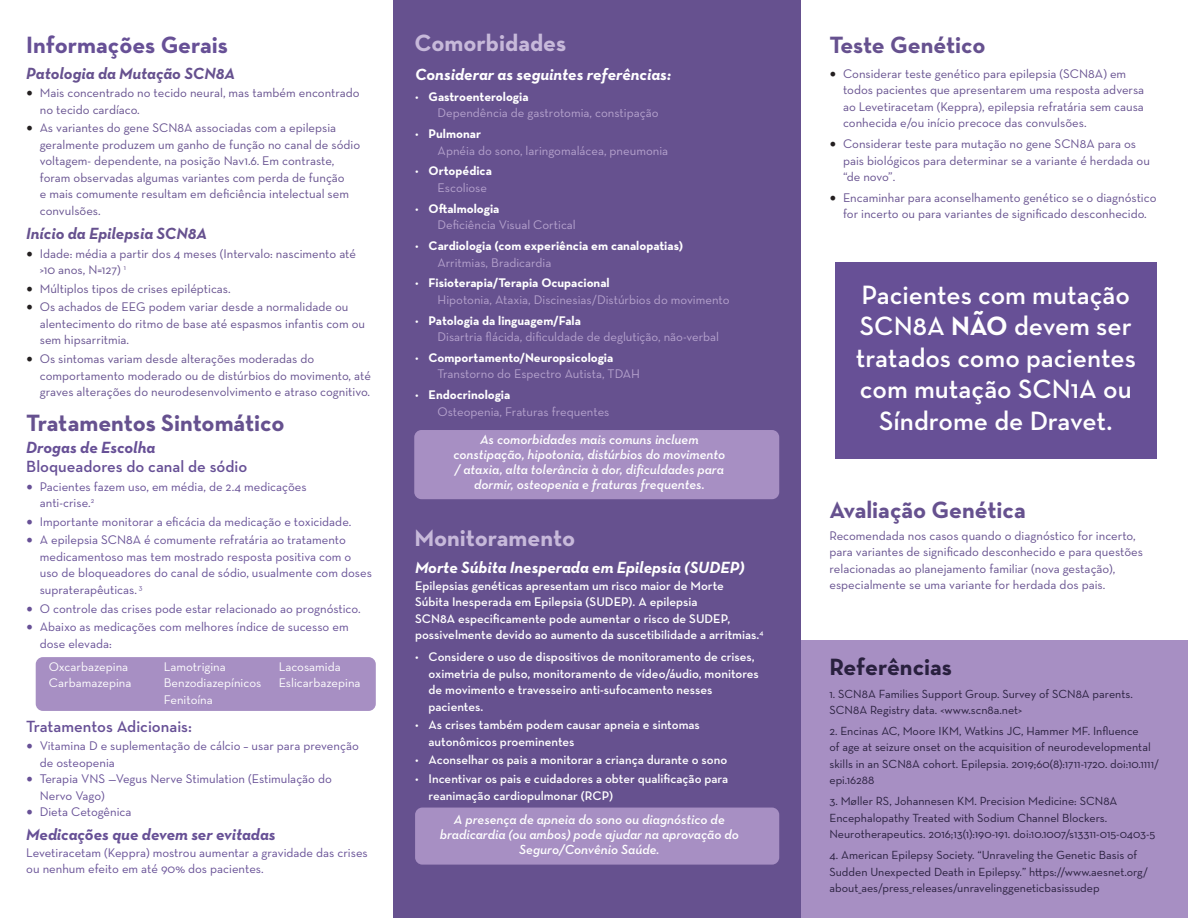
<style>
.page{position:relative;width:1188px;height:918px;background:#fff}
.page>*{position:absolute;margin:0;border:0;box-sizing:border-box;transform-origin:0 0}
.t1{font:600 27px/31.5px "Neutraface Text";color:#fff;text-align:center}
.t2{font:700 24px "Neutraface Text";letter-spacing:-.005em;color:#66518f}
.t3{font:700 24px "Neutraface Text";color:#c7b9da}
.t4{font:700 24px "Neutraface Text";color:#675096}
.t5{font:700 24px "Neutraface Text";color:#29203e}
.t6{font:italic 700 16.5px "Neutraface Text";color:#fff}
.t7{font:600 16.5px "Neutraface Text";color:#675096}
.t8{font:italic 700 16.5px "Neutraface Text";color:#66518f}
.t9{font:italic 700 16.5px "Neutraface Text";color:#675096}
.t10{font:italic 600 13.5px/15px "Neutraface Text";color:#fff;text-align:center}
.t11{font:12.75px/16.5px "Neutraface Text";color:#66518f}
.t12{font:12.75px/16.5px "Neutraface Text";color:#675096}
.t13{font:600 12.75px/16.5px "Neutraface Text";color:#fff}
.t14{font:12.75px/16.5px "Neutraface Text";color:#b5a2cd}
.t15{font:12.75px/16.5px "Neutraface Text";color:#fff}
.t16{font:700 12.75px/16.5px "Neutraface Text";color:#fff}
.t17{font:12px/16.5px "Neutraface Text";color:#29203e}
.s1{font-family:"Minion Pro";font-size:18px;color:#231f20}
.s2{font-family:"Minion Pro";font-size:18px}
.s3{color:#fff}
.s4{font-weight:700;color:#fff}
.s5{font-weight:400}
.s6{font-weight:400;color:#b5a2cd}
.s7{font-weight:700}
</style>
<div class="page">
<div style="left:788px;top:640px;width:400px;height:278px;background:#a78fc3"></div>
<div style="left:393px;top:0;width:408px;height:918px;background:#66518f"></div>
<div style="left:414px;top:430px;width:365px;height:69px;background:#a78fc3;border-radius:7px"></div>
<div style="left:36px;top:657px;width:340px;height:54px;background:#a78fc3;border-radius:7px"></div>
<div style="left:415px;top:808px;width:364px;height:57px;background:#a78fc3;border-radius:7px"></div>
<div style="left:835px;top:263px;width:322px;height:196px;background:#675096"></div>
<h2 class="t4" style="left:26px;top:29px;width:203px">Informações Gerais</h2>
<p class="t8" style="left:26px;top:62px;width:210px">Patologia da Mutação SCN8A</p>
<p class="t11" style="left:40px;top:85px;width:321px;text-indent:-14px"><span class="s1">•</span> Mais concentrado no tecido neural, mas também encontrado no tecido cardíaco.</p>
<p class="t11" style="left:40px;top:120px;width:322px;text-indent:-14px"><span class="s1">•</span> As variantes do gene SCN8A associadas com a epilepsia geralmente produzem um ganho de função no canal de sódio voltagem- dependente, na posição Nav1.6. Em contraste, foram observadas algumas variantes com perda de função<br>e mais comumente resultam em deficiência intelectual sem convulsões.</p>
<p class="t8" style="left:26px;top:223px;width:183px">Início da Epilepsia SCN8A</p>
<p class="t11" style="left:40px;top:245px;width:318px;text-indent:-14px"><span class="s1">•</span> Idade: média a partir dos 4 meses (Intervalo: nascimento até &gt;10 anos, N=127) <sup>1</sup></p>
<p class="t11" style="left:26px;top:280px;width:206px"><span class="s1">•</span> Múltiplos tipos de crises epilépticas.</p>
<p class="t11" style="left:40px;top:299px;width:327px;text-indent:-14px"><span class="s1">•</span> Os achados de EEG podem variar desde a normalidade ou alentecimento do ritmo de base até espasmos infantis com ou sem hipsarritmia.</p>
<p class="t11" style="left:40px;top:350px;width:333px;text-indent:-14px"><span class="s1">•</span> Os sintomas variam desde alterações moderadas do comportamento moderado ou de distúrbios do movimento, até graves alterações do neurodesenvolvimento e atraso cognitivo.</p>
<h2 class="t2" style="left:26px;top:407px;width:260px">Tratamentos Sintomático</h2>
<p class="t9" style="left:26px;top:437px;width:130px">Drogas de Escolha</p>
<p class="t7" style="left:26px;top:456px;width:222px">Bloqueadores do canal de sódio</p>
<p class="t12" style="left:40px;top:478px;width:268px;text-indent:-14px"><span class="s2">•</span> Pacientes fazem uso, em média, de 2.4 medicações anti-crise.<sup>2</sup></p>
<p class="t12" style="left:26px;top:513px;width:327px"><span class="s2">•</span> Importante monitorar a eficácia da medicação e toxicidade.</p>
<p class="t12" style="left:40px;top:532px;width:334px;text-indent:-14px"><span class="s2">•</span> A epilepsia SCN8A é comumente refratária ao tratamento medicamentoso mas tem mostrado resposta positiva com o uso de bloqueadores do canal de sódio, usualmente com doses supraterapêuticas. <sup>3</sup></p>
<p class="t12" style="left:26px;top:600px;width:336px"><span class="s2">•</span> O controle das crises pode estar relacionado ao prognóstico.</p>
<p class="t12" style="left:40px;top:619px;width:310px;text-indent:-14px"><span class="s2">•</span> Abaixo as medicações com melhores índice de sucesso em dose elevada:</p>
<p class="t15" style="left:49px;top:658px;width:84px">Oxcarbazepina<br>Carbamazepina</p>
<p class="t15" style="left:164px;top:658px;width:99px">Lamotrigina<br>Benzodiazepínicos<br>Fenitoína</p>
<p class="t15" style="left:279px;top:658px;width:83px">Lacosamida<br>Eslicarbazepina</p>
<p class="t7" style="left:26px;top:716px;width:167px">Tratamentos Adicionais:</p>
<p class="t12" style="left:40px;top:738px;width:321px;text-indent:-14px"><span class="s2">•</span> Vitamina D e suplementação de cálcio – usar para prevenção de osteopenia</p>
<p class="t12" style="left:40px;top:771px;width:294px;text-indent:-14px"><span class="s2">•</span> Terapia VNS —Vegus Nerve Stimulation (Estimulação do<br>Nervo Vago)</p>
<p class="t12" style="left:26px;top:804px;width:107px"><span class="s2">•</span> Dieta Cetogênica</p>
<p class="t9" style="left:26px;top:824px;width:251px">Medicações que devem ser evitadas</p>
<p class="t12" style="left:26px;top:844px;width:343px">Levetiracetam (Keppra) mostrou aumentar a gravidade das crises ou nenhum efeito em até 90% dos pacientes.</p>
<h2 class="t3" style="left:414px;top:27px;width:153px">Comorbidades</h2>
<p class="t6" style="left:415px;top:64px;width:258px">Considerar as seguintes referências:</p>
<p class="t14" style="left:438px;top:88px;width:222px;text-indent:-23px"><span class="s3">•</span> <span class="s4">Gastroenterologia<br></span>Dependência de gastrotomia, constipação</p>
<p class="t14" style="left:438px;top:125px;width:232px;text-indent:-23px"><span class="s3">•</span> <span class="s4">Pulmonar<br></span>Apnéia do sono, laringomalácea, pneumonia</p>
<p class="t16" style="left:438px;top:163px;width:56px;text-indent:-23px"><span class="s5">•</span> Ortopédica<br><span class="s6">Escoliose</span></p>
<p class="t14" style="left:438px;top:200px;width:140px;text-indent:-23px"><span class="s3">•</span> <span class="s4">Oftalmologia<br></span>Deficiência Visual Cortical</p>
<p class="t16" style="left:437px;top:237px;width:247px;text-indent:-22px"><span class="s5">•</span> Cardiologia (com experiência em canalopatias)<br><span class="s6">Arritmias, Bradicardia</span></p>
<p class="t14" style="left:438px;top:275px;width:293px;text-indent:-23px"><span class="s3">•</span> <span class="s4">Fisioterapia/Terapia Ocupacional<br></span>Hipotonia, Ataxia, Discinesias/Distúrbios do movimento</p>
<p class="t14" style="left:438px;top:312px;width:283px;text-indent:-23px"><span class="s3">•</span> <span class="s4">Patologia da linguagem/Fala<br></span>Disartria flácida, dificuldade de deglutição, não-verbal</p>
<p class="t14" style="left:438px;top:349px;width:204px;text-indent:-23px"><span class="s3">•</span> <span class="s4">Comportamento/Neuropsicologia<br></span>Transtorno do Espectro Autista, TDAH</p>
<p class="t14" style="left:438px;top:387px;width:173px;text-indent:-23px"><span class="s3">•</span> <span class="s4">Endocrinologia<br></span>Osteopenia, Fraturas frequentes</p>
<p class="t10" style="left:453px;top:432px;width:273px">As comorbidades mais comuns incluem constipação, hipotonia, distúrbios do movimento / ataxia, alta tolerância à dor, dificuldades para dormir, osteopenia e fraturas frequentes.</p>
<h2 class="t3" style="left:414px;top:522px;width:162px">Monitoramento</h2>
<p class="t6" style="left:415px;top:557px;width:331px">Morte Súbita Inesperada em Epilepsia (SUDEP)</p>
<p class="t13" style="left:415px;top:577px;width:350px">Epilepsias genéticas apresentam um risco maior de Morte<br>Súbita Inesperada em Epilepsia (SUDEP). A epilepsia<br>SCN8A especificamente pode aumentar o risco de SUDEP, possivelmente devido ao aumento da suscetibilidade a arritmias.<sup>4</sup></p>
<p class="t13" style="left:429px;top:648px;width:332px;text-indent:-14px"><span class="s5">•</span> Considere o uso de dispositivos de monitoramento de crises, oximetria de pulso, monitoramento de vídeo/áudio, monitores de movimento e travesseiro anti-sufocamento nesses pacientes.</p>
<p class="t13" style="left:429px;top:716px;width:273px;text-indent:-14px"><span class="s5">•</span> As crises também podem causar apneia e sintomas autonômicos proeminentes</p>
<p class="t13" style="left:415px;top:752px;width:314px"><span class="s5">•</span> Aconselhar os pais a monitorar a criança durante o sono</p>
<p class="t13" style="left:429px;top:770px;width:301px;text-indent:-14px"><span class="s5">•</span> Incentivar os pais e cuidadores a obter qualificação para reanimação cardiopulmonar (RCP)</p>
<p class="t10" style="left:440px;top:812px;width:301px">A presença de apneia do sono ou diagnóstico de bradicardia (ou ambos) pode ajudar na aprovação do<br>Seguro/Convênio Saúde.</p>
<h2 class="t2" style="left:830px;top:29px;width:157px">Teste Genético</h2>
<p class="t11" style="left:843px;top:65px;width:303px;text-indent:-14px"><span class="s1">•</span> Considerar teste genético para epilepsia (SCN8A) em todos pacientes que apresentarem uma resposta adversa ao Levetiracetam (Keppra), epilepsia refratária sem causa conhecida e/ou início precoce das convulsões.</p>
<p class="t11" style="left:843px;top:135px;width:309px;text-indent:-14px"><span class="s1">•</span> Considerar teste para mutação no gene SCN8A para os pais biológicos para determinar se a variante é herdada ou “de novo”.</p>
<p class="t11" style="left:830px;top:189px;width:329px;text-align:center"><span class="s1">•</span> Encaminhar para aconselhamento genético se o diagnóstico for incerto ou para variantes de significado desconhecido.</p>
<h1 class="t1" style="left:856px;top:278px;width:282px">Pacientes com mutação<br>SCN8A <span class="s7">NÃO</span> devem ser tratados como pacientes com mutação SCN1A ou<br>Síndrome de Dravet.</h1>
<h2 class="t2" style="left:830px;top:494px;width:198px">Avaliação Genética</h2>
<p class="t11" style="left:829px;top:527px;width:315px">Recomendada nos casos quando o diagnóstico for incerto, para variantes de significado desconhecido e para questões relacionadas ao planejamento familiar (nova gestação), especialmente se uma variante for herdada dos pais.</p>
<h2 class="t5" style="left:830px;top:651px;width:124px">Referências</h2>
<p class="t17" style="left:830px;top:685px;width:305px">1. SCN8A Families Support Group. Survey of SCN8A parents.<br>SCN8A Registry data. &lt;www.scn8a.net&gt;</p>
<p class="t17" style="left:830px;top:722px;width:331px">2. Encinas AC, Moore IKM, Watkins JC, Hammer MF. Influence<br>of age at seizure onset on the acquisition of neurodevelopmental skills in an SCN8A cohort. Epilepsia. 2019;60(8):1711-1720. doi:10.1111/ epi.16288</p>
<p class="t17" style="left:830px;top:793px;width:327px">3. Møller RS, Johannesen KM. Precision Medicine: SCN8A<br>Encephalopathy Treated with Sodium Channel Blockers.<br>Neurotherapeutics. 2016;13(1):190-191. doi:10.1007/s13311-015-0403-5</p>
<p class="t17" style="left:830px;top:846px;width:320px">4. American Epilepsy Society. “Unraveling the Genetic Basis of<br>Sudden Unexpected Death in Epilepsy.” https://www.aesnet.org/ about_aes/press_releases/unravelinggeneticbasissudep</p>
</div>
